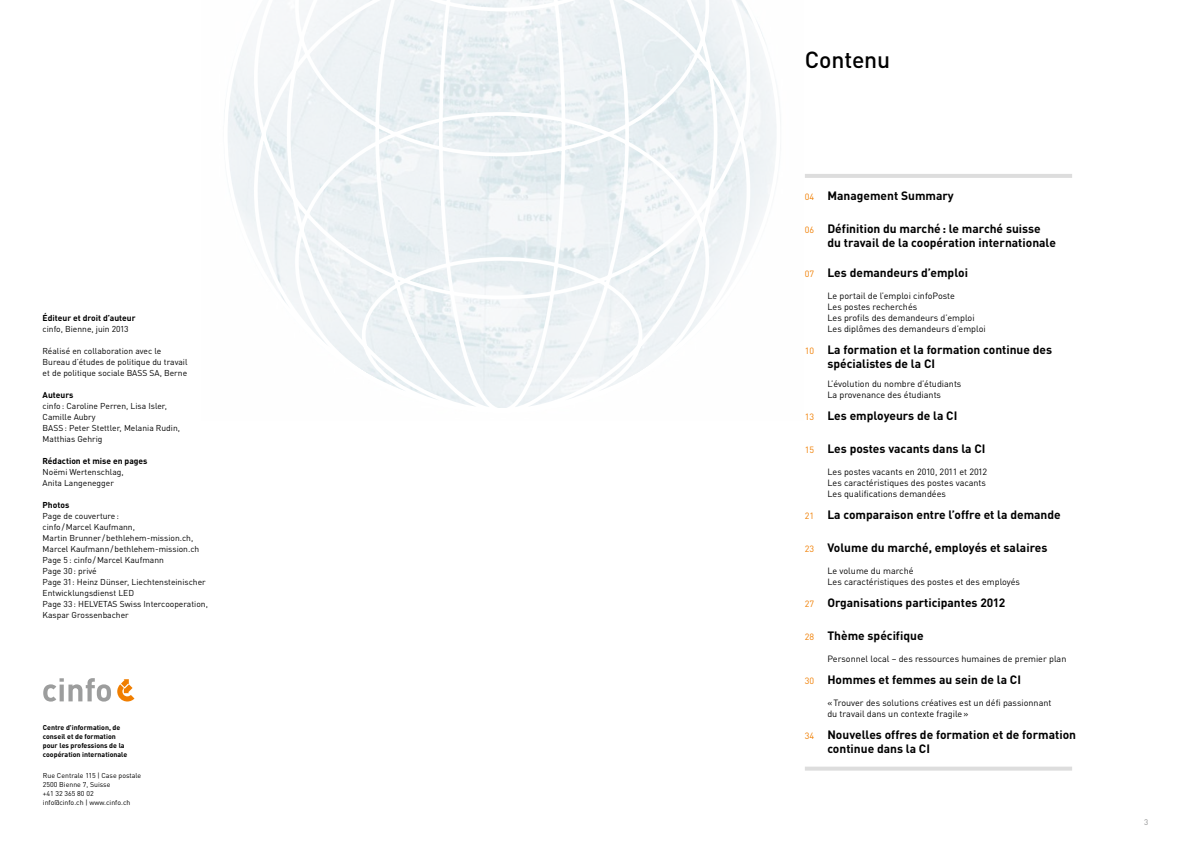
<style>
.page{position:relative;width:1191px;height:842px;background:#fff}
.page>*{position:absolute;margin:0;border:0;box-sizing:border-box;transform-origin:0 0}
.t1{font:500 23px "DINOT";letter-spacing:-.005em;color:#000}
.t2{font:700 12px/14px "DINOT";color:#000}
.t3{font:9px/11px "DINOT";color:#000}
.t4{font:9px "DINOT";color:#f07e00}
.t5{font:8.5px/11px "DINOT";color:#000}
.t6{font:700 8.5px "DINOT";color:#000}
.t7{font:8px "DINOT";color:#919292}
.t8{font:700 7px/9px "DINOT";color:#000}
.t9{font:7px/9px "DINOT";color:#000}
</style>
<div class="page">
<svg style="left:224px;top:0;width:552px;height:408px"></svg>
<hr style="left:805px;top:767px;width:267px;height:4px;background:#ddd">
<svg style="left:117px;top:679px;width:17px;height:22px"></svg>
<svg style="left:43px;top:678px;width:68px;height:24px"></svg>
<hr style="left:805px;top:174px;width:267px;height:4px;background:#ddd">
<p class="t6" style="left:43px;top:312px;width:94px">Éditeur et droit d’auteur</p>
<p class="t5" style="left:43px;top:323px;width:87px">cinfo, Bienne, juin 2013</p>
<p class="t5" style="left:43px;top:345px;width:146px">Réalisé en collaboration avec le<br>Bureau d’études de politique du travail et de politique sociale BASS SA, Berne</p>
<p class="t6" style="left:43px;top:389px;width:32px">Auteurs</p>
<p class="t5" style="left:43px;top:400px;width:139px">cinfo: Caroline Perren, Lisa Isler,<br>Camille Aubry<br>BASS: Peter Stettler, Melania Rudin,<br>Matthias Gehrig</p>
<p class="t6" style="left:43px;top:455px;width:106px">Rédaction et mise en pages</p>
<p class="t5" style="left:43px;top:466px;width:83px">Noëmi Wertenschlag,<br>Anita Langenegger</p>
<p class="t6" style="left:43px;top:499px;width:28px">Photos</p>
<p class="t5" style="left:43px;top:510px;width:167px">Page de couverture:<br>cinfo/Marcel Kaufmann,<br>Martin Brunner/bethlehem-mission.ch,<br>Marcel Kaufmann/bethlehem-mission.ch<br>Page 5: cinfo/Marcel Kaufmann<br>Page 30: privé<br>Page 31: Heinz Dünser, Liechtensteinischer<br>Entwicklungsdienst LED<br>Page 33: HELVETAS Swiss Intercooperation,<br>Kaspar Grossenbacher</p>
<p class="t8" style="left:43px;top:723px;width:86px">Centre d'information, de conseil et de formation pour les professions de la coopération internationale</p>
<p class="t9" style="left:43px;top:771px;width:100px">Rue Centrale 115 | Case postale<br>2500 Bienne 7, Suisse<br>+41 32 365 80 02<br>info@cinfo.ch | www.cinfo.ch</p>
<h1 class="t1" style="left:805px;top:45px;width:87px">Contenu</h1>
<p class="t4" style="left:805px;top:191px;width:11px">04</p>
<p class="t4" style="left:805px;top:224px;width:11px">06</p>
<p class="t4" style="left:805px;top:268px;width:11px">07</p>
<p class="t4" style="left:805px;top:345px;width:11px">10</p>
<p class="t4" style="left:805px;top:411px;width:11px">13</p>
<p class="t4" style="left:805px;top:444px;width:11px">15</p>
<p class="t4" style="left:805px;top:510px;width:11px">21</p>
<p class="t4" style="left:805px;top:543px;width:11px">23</p>
<p class="t4" style="left:805px;top:598px;width:11px">27</p>
<p class="t4" style="left:805px;top:631px;width:11px">28</p>
<p class="t4" style="left:805px;top:675px;width:11px">30</p>
<p class="t4" style="left:805px;top:730px;width:11px">34</p>
<h2 class="t2" style="left:827px;top:188px;width:128px">Management Summary</h2>
<h2 class="t2" style="left:827px;top:221px;width:230px">Définition du marché: le marché suisse du travail de la coopération internationale</h2>
<h2 class="t2" style="left:827px;top:265px;width:142px">Les demandeurs d’emploi</h2>
<p class="t3" style="left:827px;top:290px;width:160px">Le portail de l’emploi cinfoPoste<br>Les postes recherchés<br>Les profils des demandeurs d’emploi<br>Les diplômes des demandeurs d’emploi</p>
<h2 class="t2" style="left:827px;top:342px;width:226px">La formation et la formation continue des spécialistes de la CI</h2>
<p class="t3" style="left:827px;top:378px;width:135px">L’évolution du nombre d’étudiants<br>La provenance des étudiants</p>
<h2 class="t2" style="left:827px;top:408px;width:131px">Les employeurs de la CI</h2>
<h2 class="t2" style="left:827px;top:441px;width:160px">Les postes vacants dans la CI</h2>
<p class="t3" style="left:827px;top:466px;width:161px">Les postes vacants en 2010, 2011 et 2012<br>Les caractéristiques des postes vacants<br>Les qualifications demandées</p>
<h2 class="t2" style="left:827px;top:507px;width:235px">La comparaison entre l’offre et la demande</h2>
<h2 class="t2" style="left:827px;top:540px;width:221px">Volume du marché, employés et salaires</h2>
<p class="t3" style="left:827px;top:565px;width:194px">Le volume du marché<br>Les caractéristiques des postes et des employés</p>
<h2 class="t2" style="left:827px;top:595px;width:179px">Organisations participantes 2012</h2>
<h2 class="t2" style="left:827px;top:628px;width:98px">Thème spécifique</h2>
<p class="t3" style="left:827px;top:653px;width:240px">Personnel local – des ressources humaines de premier plan</p>
<h2 class="t2" style="left:827px;top:672px;width:195px">Hommes et femmes au sein de la CI</h2>
<p class="t3" style="left:827px;top:697px;width:225px">«Trouver des solutions créatives est un défi passionnant du travail dans un contexte fragile»</p>
<h2 class="t2" style="left:827px;top:727px;width:250px">Nouvelles offres de formation et de formation continue dans la CI</h2>
<p class="t7" style="left:1144px;top:817px;width:6px">3</p>
</div>
